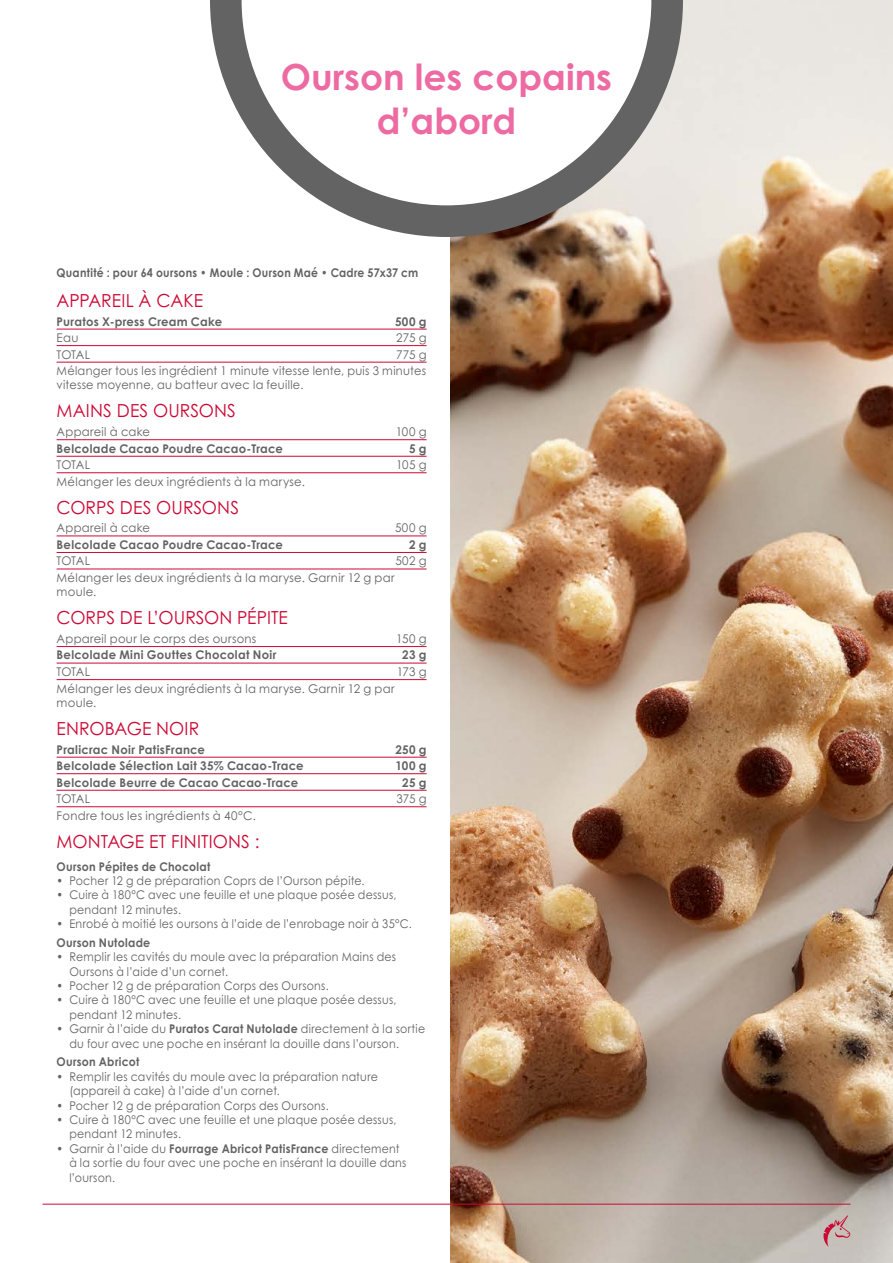
<style>
.page{position:relative;width:893px;height:1263px;background:#fff}
.page>*{position:absolute;margin:0;border:0;box-sizing:border-box;transform-origin:0 0}
.t1{font:700 36px/43.2px "Century Gothic Pro";color:#ed6ba2;text-align:center}
.t2{font:18px "Century Gothic Pro";letter-spacing:.005em;color:#cc0935}
.t3{font:12px/14.4px "Century Gothic Pro";letter-spacing:.02em;color:#646363;scale:.92 1}
.t4{font:12px/14.4px "Century Gothic Pro";letter-spacing:.02em;color:#646363}
.t5{font:700 12px "Century Gothic Pro";letter-spacing:.02em;color:#646363}
.t6{font:700 12px "Century Gothic Pro";letter-spacing:.02em;color:#646363;scale:.9 1}
.t7{font:700 12px "Century Gothic Pro";letter-spacing:.02em;color:#646363;scale:.92 1}
.t8{font:12px "Century Gothic Pro";letter-spacing:.02em;color:#646363;scale:.95 1}
.s1{font-weight:700}
</style>
<div class="page">
<img style="left:451px;top:0;width:442px;height:1263px">
<svg style="left:210px;top:0;width:473px;height:237px"></svg>
<hr style="left:57px;top:329px;width:370px;height:1px;background:#cc0935">
<hr style="left:57px;top:345px;width:370px;height:1px;background:#cc0935">
<hr style="left:57px;top:362px;width:370px;height:1px;background:#cc0935">
<hr style="left:57px;top:439px;width:370px;height:1px;background:#cc0935">
<hr style="left:57px;top:456px;width:370px;height:1px;background:#cc0935">
<hr style="left:57px;top:472px;width:370px;height:1px;background:#cc0935">
<hr style="left:57px;top:536px;width:370px;height:1px;background:#cc0935">
<hr style="left:57px;top:552px;width:370px;height:1px;background:#cc0935">
<hr style="left:57px;top:569px;width:370px;height:1px;background:#cc0935">
<hr style="left:57px;top:646px;width:370px;height:1px;background:#cc0935">
<hr style="left:57px;top:663px;width:370px;height:1px;background:#cc0935">
<hr style="left:57px;top:679px;width:370px;height:1px;background:#cc0935">
<hr style="left:57px;top:757px;width:370px;height:1px;background:#cc0935">
<hr style="left:57px;top:773px;width:370px;height:1px;background:#cc0935">
<hr style="left:57px;top:790px;width:370px;height:1px;background:#cc0935">
<hr style="left:57px;top:806px;width:370px;height:1px;background:#cc0935">
<svg style="left:823px;top:1215px;width:27px;height:32px"></svg>
<hr style="left:43px;top:1204px;width:807px;height:1px;background:#cc0935">
<h1 class="t1" style="left:281px;top:55px;width:333px">Ourson les copains d’abord</h1>
<p class="t6" style="left:57px;top:265px;width:403px">Quantité : pour 64 oursons • Moule : Ourson Maé • Cadre 57x37 cm</p>
<h2 class="t2" style="left:57px;top:289px;width:148px">APPAREIL À CAKE</h2>
<p class="t5" style="left:57px;top:314px;width:167px">Puratos X-press Cream Cake</p>
<p class="t5" style="left:395px;top:314px;width:33px">500 g</p>
<p class="t4" style="left:57px;top:330px;width:23px">Eau</p>
<p class="t4" style="left:396px;top:330px;width:32px">275 g</p>
<p class="t4" style="left:57px;top:347px;width:35px">TOTAL</p>
<p class="t4" style="left:57px;top:346px;width:371px;line-height:16.5px;text-align:right">775 g<br>Mélanger tous les ingrédient 1 minute vitesse lente, puis 3 minutes</p>
<p class="t8" style="left:57px;top:378px;width:261px">vitesse moyenne, au batteur avec la feuille.</p>
<h2 class="t2" style="left:57px;top:400px;width:181px">MAINS DES OURSONS</h2>
<p class="t4" style="left:57px;top:424px;width:95px">Appareil à cake</p>
<p class="t4" style="left:396px;top:424px;width:32px">100 g</p>
<p class="t5" style="left:57px;top:441px;width:228px">Belcolade Cacao Poudre Cacao-Trace</p>
<p class="t5" style="left:409px;top:441px;width:19px">5 g</p>
<p class="t4" style="left:57px;top:457px;width:35px">TOTAL</p>
<p class="t4" style="left:396px;top:457px;width:32px">105 g</p>
<p class="t4" style="left:57px;top:474px;width:250px">Mélanger les deux ingrédients à la maryse.</p>
<h2 class="t2" style="left:57px;top:496px;width:184px">CORPS DES OURSONS</h2>
<p class="t4" style="left:57px;top:521px;width:95px">Appareil à cake</p>
<p class="t4" style="left:395px;top:521px;width:33px">500 g</p>
<p class="t5" style="left:57px;top:537px;width:228px">Belcolade Cacao Poudre Cacao-Trace</p>
<p class="t5" style="left:409px;top:537px;width:19px">2 g</p>
<p class="t4" style="left:57px;top:554px;width:35px">TOTAL</p>
<p class="t4" style="left:395px;top:554px;width:33px">502 g</p>
<p class="t4" style="left:57px;top:570px;width:339px">Mélanger les deux ingrédients à la maryse. Garnir 12 g par moule.</p>
<h2 class="t2" style="left:57px;top:607px;width:233px">CORPS DE L’OURSON PÉPITE</h2>
<p class="t4" style="left:57px;top:631px;width:201px">Appareil pour le corps des oursons</p>
<p class="t4" style="left:396px;top:631px;width:32px">150 g</p>
<p class="t5" style="left:57px;top:648px;width:221px">Belcolade Mini Gouttes Chocolat Noir</p>
<p class="t5" style="left:402px;top:648px;width:26px">23 g</p>
<p class="t4" style="left:57px;top:664px;width:35px">TOTAL</p>
<p class="t4" style="left:397px;top:664px;width:31px">173 g</p>
<p class="t4" style="left:57px;top:681px;width:339px">Mélanger les deux ingrédients à la maryse. Garnir 12 g par moule.</p>
<h2 class="t2" style="left:57px;top:717px;width:144px">ENROBAGE NOIR</h2>
<p class="t5" style="left:57px;top:742px;width:150px">Pralicrac Noir PatisFrance</p>
<p class="t5" style="left:395px;top:742px;width:33px">250 g</p>
<p class="t5" style="left:57px;top:758px;width:249px">Belcolade Sélection Lait 35% Cacao-Trace</p>
<p class="t5" style="left:396px;top:758px;width:32px">100 g</p>
<p class="t5" style="left:57px;top:775px;width:243px">Belcolade Beurre de Cacao Cacao-Trace</p>
<p class="t5" style="left:402px;top:775px;width:26px">25 g</p>
<p class="t4" style="left:57px;top:791px;width:35px">TOTAL</p>
<p class="t4" style="left:397px;top:791px;width:31px">375 g</p>
<p class="t4" style="left:57px;top:808px;width:201px">Fondre tous les ingrédients à 40°C.</p>
<h2 class="t2" style="left:57px;top:830px;width:204px">MONTAGE ET FINITIONS :</h2>
<p class="t7" style="left:57px;top:859px;width:169px">Ourson Pépites de Chocolat</p>
<p class="t3" style="left:57px;top:873px;width:336px">• Pocher 12 g de préparation Coprs de l’Ourson pépite.</p>
<p class="t3" style="left:69px;top:888px;width:357px;text-indent:-13px">• Cuire à 180°C avec une feuille et une plaque posée dessus, pendant 12 minutes.</p>
<p class="t3" style="left:57px;top:916px;width:388px">• Enrobé à moitié les oursons à l’aide de l’enrobage noir à 35°C.</p>
<p class="t7" style="left:57px;top:935px;width:103px">Ourson Nutolade</p>
<p class="t3" style="left:69px;top:949px;width:357px;text-indent:-13px">• Remplir les cavités du moule avec la préparation Mains des<br>Oursons à l’aide d’un cornet.</p>
<p class="t3" style="left:57px;top:978px;width:297px">• Pocher 12 g de préparation Corps des Oursons.</p>
<p class="t3" style="left:69px;top:993px;width:357px;text-indent:-13px">• Cuire à 180°C avec une feuille et une plaque posée dessus, pendant 12 minutes.</p>
<p class="t3" style="left:69px;top:1021px;width:388px;text-indent:-13px">• Garnir à l’aide du <span class="s1">Puratos Carat Nutolade</span> directement à la sortie du four avec une poche en insérant la douille dans l’ourson.</p>
<p class="t7" style="left:57px;top:1054px;width:91px">Ourson Abricot</p>
<p class="t3" style="left:69px;top:1069px;width:337px;text-indent:-13px">• Remplir les cavités du moule avec la préparation nature (appareil à cake) à l’aide d’un cornet.</p>
<p class="t3" style="left:57px;top:1098px;width:297px">• Pocher 12 g de préparation Corps des Oursons.</p>
<p class="t3" style="left:69px;top:1112px;width:357px;text-indent:-13px">• Cuire à 180°C avec une feuille et une plaque posée dessus, pendant 12 minutes.</p>
<p class="t3" style="left:69px;top:1141px;width:368px;text-indent:-13px">• Garnir à l’aide du <span class="s1">Fourrage Abricot PatisFrance</span> directement à la sortie du four avec une poche en insérant la douille dans l’ourson.</p>
</div>
